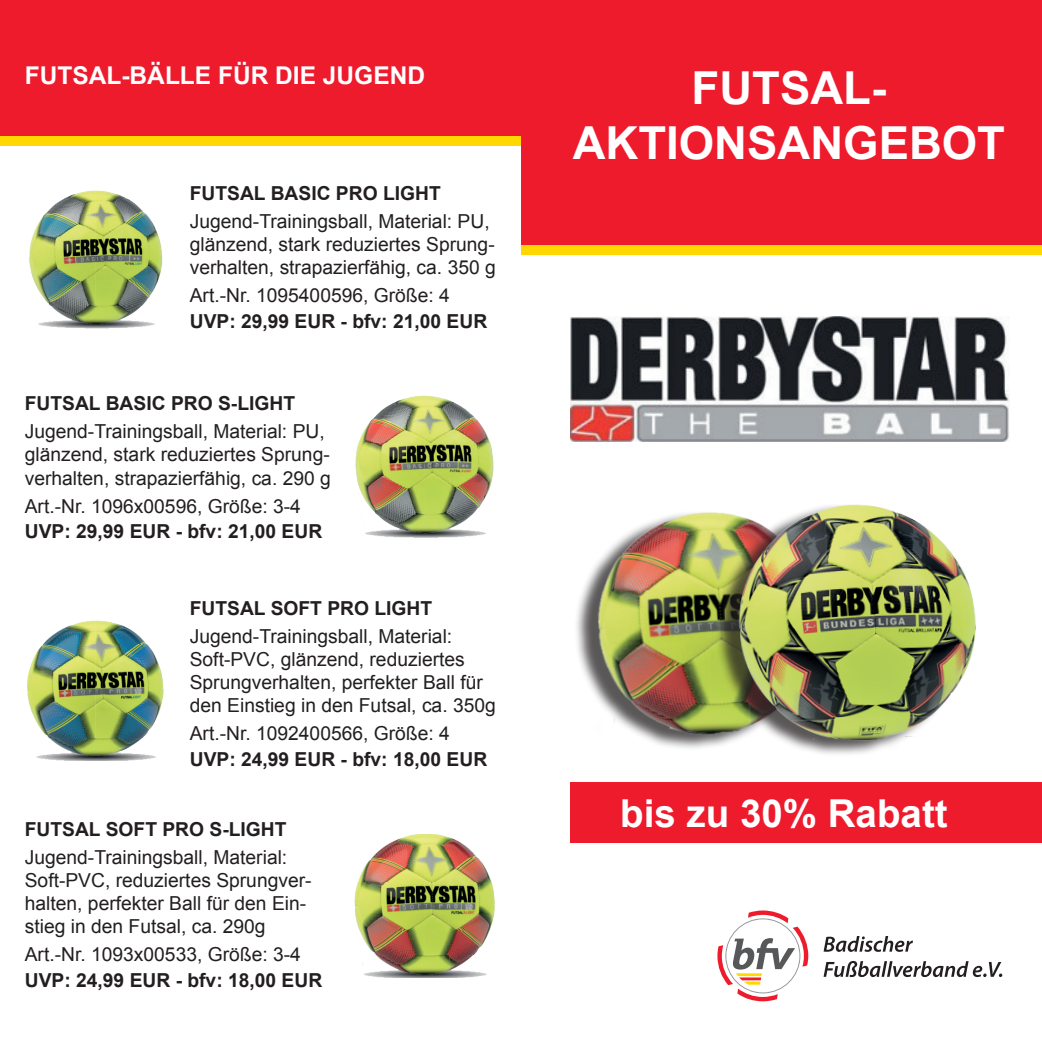
<style>
.page{position:relative;width:1042px;height:1042px;background:#fff}
.page>*{position:absolute;margin:0;border:0;box-sizing:border-box;transform-origin:0 0}
.t1{font:700 45.5px/54.6px "Arial";color:#fff;text-align:center}
.t2{font:700 38.5px "Arial";color:#fff}
.t3{font:700 24.5px "Arial";color:#fff}
.t4{font:19.25px/23.1px "Arial";color:#231f20}
.t5{font:700 19.25px "Arial";color:#231f20}
</style>
<div class="page">
<div style="left:521px;top:245px;width:521px;height:10px;background:#ffd801"></div>
<div style="left:521px;top:0;width:521px;height:245px;background:#ee1b2d"></div>
<svg style="left:717px;top:910px;width:91px;height:91px"></svg>
<svg style="left:823px;top:936px;width:90px;height:16px"></svg>
<svg style="left:823px;top:961px;width:179px;height:16px"></svg>
<img style="left:570px;top:316px;width:439px;height:125px">
<div style="left:574px;top:511px;width:238px;height:240px;background:#231f20;opacity:.75"></div>
<img style="left:585px;top:511px;width:129px;height:235px">
<div style="left:714px;top:503px;width:255px;height:253px;background:#231f20;opacity:.75"></div>
<img style="left:724px;top:503px;width:252px;height:253px">
<div style="left:570px;top:782px;width:472px;height:60px;background:#ee1b2d"></div>
<div style="left:0;top:0;width:521px;height:136px;background:#ee1b2d"></div>
<div style="left:0;top:136px;width:521px;height:10px;background:#ffd801"></div>
<img style="left:29px;top:190px;width:134px;height:138px">
<img style="left:355px;top:395px;width:139px;height:143px">
<img style="left:27px;top:620px;width:137px;height:141px">
<img style="left:354px;top:834px;width:141px;height:144px">
<p class="t3" style="left:25px;top:59px;width:402px">FUTSAL-BÄLLE FÜR DIE JUGEND</p>
<p class="t5" style="left:190px;top:180px;width:252px">FUTSAL BASIC PRO LIGHT</p>
<p class="t4" style="left:190px;top:210px;width:308px">Jugend-Trainingsball, Material: PU, glänzend, stark reduziertes Sprung&shy;verhalten, strapazierfähig, ca. 350 g</p>
<p class="t4" style="left:190px;top:284px;width:262px">Art.-Nr. 1095400596, Größe: 4</p>
<p class="t5" style="left:190px;top:308px;width:299px">UVP: 29,99 EUR - bfv: 21,00 EUR</p>
<p class="t5" style="left:25px;top:391px;width:272px">FUTSAL BASIC PRO S-LIGHT</p>
<p class="t4" style="left:25px;top:420px;width:308px">Jugend-Trainingsball, Material: PU, glänzend, stark reduziertes Sprung&shy;verhalten, strapazierfähig, ca. 290 g</p>
<p class="t4" style="left:25px;top:494px;width:278px">Art.-Nr. 1096x00596, Größe: 3-4</p>
<p class="t5" style="left:25px;top:518px;width:299px">UVP: 29,99 EUR - bfv: 21,00 EUR</p>
<p class="t5" style="left:190px;top:595px;width:244px">FUTSAL SOFT PRO LIGHT</p>
<p class="t4" style="left:190px;top:625px;width:308px">Jugend-Trainingsball, Material:<br>Soft-PVC, glänzend, reduziertes Sprungverhalten, perfekter Ball für den Einstieg in den Futsal, ca. 350g</p>
<p class="t4" style="left:190px;top:722px;width:262px">Art.-Nr. 1092400566, Größe: 4</p>
<p class="t5" style="left:190px;top:746px;width:299px">UVP: 24,99 EUR - bfv: 18,00 EUR</p>
<p class="t5" style="left:25px;top:816px;width:263px">FUTSAL SOFT PRO S-LIGHT</p>
<p class="t4" style="left:25px;top:846px;width:288px">Jugend-Trainingsball, Material:<br>Soft-PVC, reduziertes Sprungver&shy;halten, perfekter Ball für den Ein&shy;stieg in den Futsal, ca. 290g</p>
<p class="t4" style="left:25px;top:943px;width:278px">Art.-Nr. 1093x00533, Größe: 3-4</p>
<p class="t5" style="left:25px;top:967px;width:299px">UVP: 24,99 EUR - bfv: 18,00 EUR</p>
<h1 class="t1" style="left:573px;top:62px;width:434px">FUTSAL-<br>AKTIONSANGEBOT</h1>
<h2 class="t2" style="left:620px;top:787px;width:329px">bis zu 30% Rabatt</h2>
</div>
